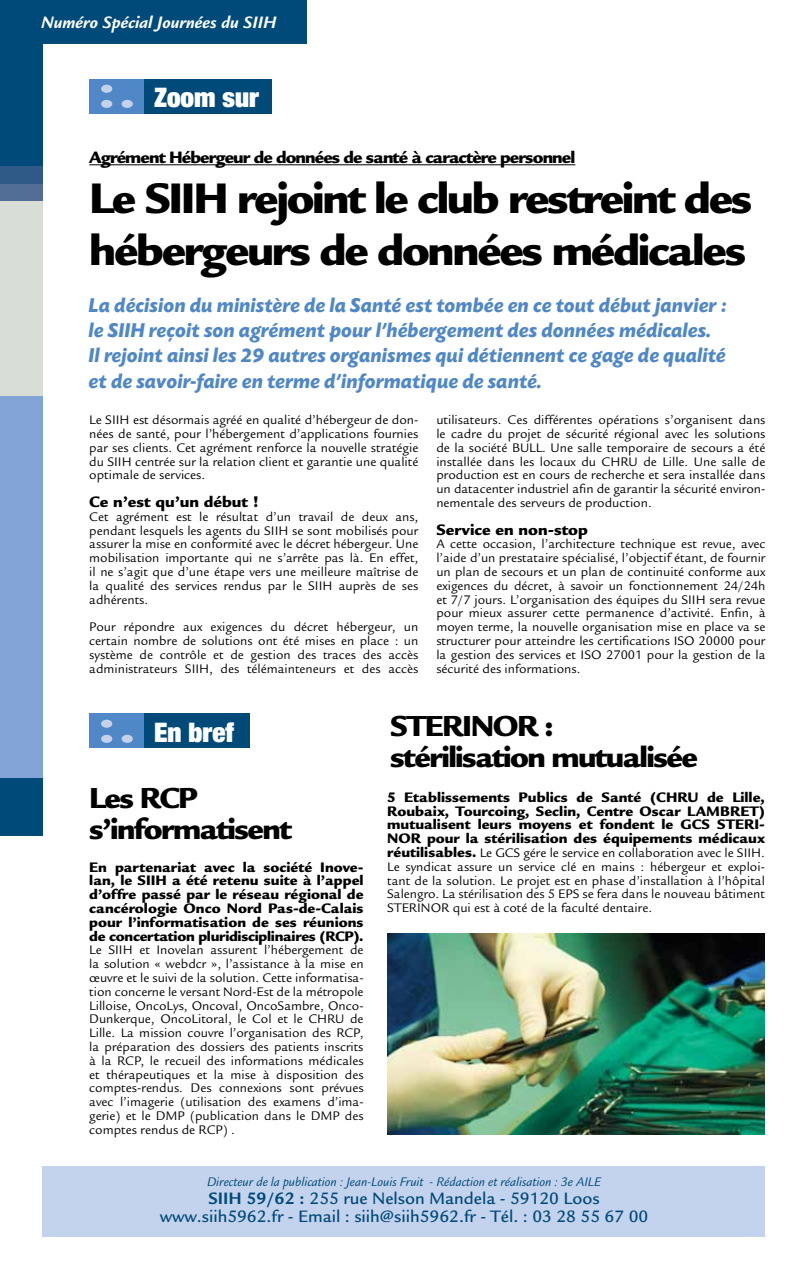
<style>
.page{position:relative;width:808px;height:1263px;background:#fff}
.page>*{position:absolute;margin:0;border:0;box-sizing:border-box;transform-origin:0 0}
.t1{font:900 46.5px/52.5px "Legacy Sans";letter-spacing:-.05em;color:#000}
.t2{font:900 31.5px/31.5px "Legacy Sans";letter-spacing:-.05em;color:#000}
.t3{font:900 expanded 27px "Helvetica Neue";color:#fff}
.t4{font:italic 700 21px/25.2px "Today SB";color:#5087c7}
.t5{font:500 18px/18px "Legacy Sans";color:#004a7a;text-align:center}
.t6{font:900 18px "Legacy Sans";letter-spacing:-.05em;color:#000}
.t7{font:italic 700 18px "Legacy Sans";color:#fff}
.t8{font:900 16.5px "Legacy Sans";color:#000}
.t9{font:900 15px/13.8px "Legacy Sans";color:#000;text-align:justify}
.t10{font:13.5px/13.8px "Legacy Sans";color:#000;text-align:justify}
.t11{font:italic 13.5px "Legacy Sans";color:#004a7a}
.s1{font-weight:900;font-size:15px}
.s2{font-weight:700}
</style>
<div class="page">
<div style="left:0;top:0;width:43px;height:835px;background:#004a7a"></div>
<div style="left:0;top:166px;width:43px;height:18px;background:#2f5a87"></div>
<div style="left:0;top:184px;width:43px;height:19px;background:#516c95"></div>
<div style="left:0;top:201px;width:43px;height:195px;background:#d8ddd5"></div>
<div style="left:0;top:396px;width:43px;height:382px;background:#82a3d5"></div>
<div style="left:43px;top:1166px;width:722px;height:70px;background:#c4d3ed"></div>
<hr style="left:89px;top:164px;width:486px;height:1px;background:#000">
<div style="left:89px;top:79px;width:183px;height:34px;background:#004a7a"></div>
<div style="left:89px;top:79px;width:55px;height:34px;background:#5087c7"></div>
<div style="left:101px;top:85px;width:11px;height:8px;background:#c4d1eb;border-radius:50%"></div>
<div style="left:101px;top:100px;width:11px;height:8px;background:#c4d1eb;border-radius:50%"></div>
<div style="left:122px;top:100px;width:11px;height:8px;background:#c4d1eb;border-radius:50%"></div>
<div style="left:89px;top:714px;width:160px;height:34px;background:#004a7a"></div>
<div style="left:89px;top:714px;width:55px;height:34px;background:#5087c7"></div>
<div style="left:101px;top:720px;width:11px;height:8px;background:#c4d1eb;border-radius:50%"></div>
<div style="left:101px;top:735px;width:11px;height:8px;background:#c4d1eb;border-radius:50%"></div>
<div style="left:122px;top:735px;width:11px;height:8px;background:#c4d1eb;border-radius:50%"></div>
<img style="left:387px;top:933px;width:378px;height:202px">
<div style="left:0;top:0;width:306px;height:43px;background:#004a7a"></div>
<h3 class="t7" style="left:41px;top:12px;width:237px">Numéro Spécial Journées du SIIH</h3>
<h3 class="t3" style="left:154px;top:81px;width:107px">Zoom sur</h3>
<h3 class="t6" style="left:89px;top:147px;width:488px">Agrément Hébergeur de données de santé à caractère personnel</h3>
<h1 class="t1" style="left:89px;top:172px;width:665px">Le SIIH rejoint le club restreint des hébergeurs de données médicales</h1>
<p class="t4" style="left:89px;top:293px;width:639px">La décision du ministère de la Santé est tombée en ce tout début janvier : le SIIH reçoit son agrément pour l’hébergement des données médicales.<br>Il rejoint ainsi les 29 autres organismes qui détiennent ce gage de qualité et de savoir-faire en terme d’informatique de santé.</p>
<p class="t10" style="left:89px;top:413px;width:331px">Le SIIH est désormais agréé en qualité d’hébergeur de don&shy;nées de santé, pour l’hébergement d’applications fournies par ses clients. Cet agrément renforce la nouvelle stratégie du SIIH centrée sur la relation client et garantie une qualité optimale de services.</p>
<p class="t8" style="left:89px;top:492px;width:171px">Ce n’est qu’un début !</p>
<p class="t10" style="left:89px;top:510px;width:331px">Cet agrément est le résultat d’un travail de deux ans, pendant lesquels les agents du SIIH se sont mobilisés pour assurer la mise en conformité avec le décret hébergeur. Une mobilisation importante qui ne s’arrête pas là. En effet, il ne s’agit que d’une étape vers une meilleure maîtrise de la qualité des services rendus par le SIIH auprès de ses adhérents.</p>
<p class="t10" style="left:89px;top:620px;width:331px">Pour répondre aux exigences du décret hébergeur, un certain nombre de solutions ont été mises en place : un système de contrôle et de gestion des traces des accès administrateurs SIIH, des télémainteneurs et des accès</p>
<p class="t10" style="left:436px;top:413px;width:331px">utilisateurs. Ces différentes opérations s’organisent dans le cadre du projet de sécurité régional avec les solutions de la société BULL. Une salle temporaire de secours a été installée dans les locaux du CHRU de Lille. Une salle de production est en cours de recherche et sera installée dans un datacenter industriel afin de garantir la sécurité environ&shy;nementale des serveurs de production.</p>
<p class="t8" style="left:436px;top:519px;width:153px">Service en non-stop</p>
<p class="t10" style="left:436px;top:537px;width:331px">A cette occasion, l’architecture technique est revue, avec l’aide d’un prestataire spécialisé, l’objectif étant, de fournir un plan de secours et un plan de continuité conforme aux exigences du décret, à savoir un fonctionnement 24/24h et 7/7 jours. L’organisation des équipes du SIIH sera revue pour mieux assurer cette permanence d’activité. Enfin, à moyen terme, la nouvelle organisation mise en place va se structurer pour atteindre les certifications ISO 20000 pour la gestion des services et ISO 27001 pour la gestion de la sécurité des informations.</p>
<h3 class="t3" style="left:154px;top:715px;width:82px">En bref</h3>
<h2 class="t2" style="left:89px;top:782px;width:204px">Les RCP s’informatisent</h2>
<p class="t9" style="left:89px;top:860px;width:276px">En partenariat avec la société Inove&shy;lan, le SIIH a été retenu suite à l’appel d’offre passé par le réseau régional de cancérologie Onco Nord Pas-de-Calais pour l’informatisation de ses réunions de concertation pluridisciplinaires (RCP).</p>
<p class="t10" style="left:89px;top:943px;width:276px">Le SIIH et Inovelan assurent l’hébergement de la solution « webdcr », l’assistance à la mise en œuvre et le suivi de la solution. Cette informatisa&shy;tion concerne le versant Nord-Est de la métropole Lilloise, OncoLys, Oncoval, OncoSambre, Onco-Dunkerque, OncoLitoral, le Col et le CHRU de Lille. La mission couvre l’organisation des RCP, la préparation des dossiers des patients inscrits à la RCP, le recueil des informations médicales et thérapeutiques et la mise à disposition des comptes-rendus. Des connexions sont prévues avec l’imagerie (utilisation des examens d’ima&shy;gerie) et le DMP (publication dans le DMP des comptes rendus de RCP) .</p>
<h2 class="t2" style="left:390px;top:710px;width:309px">STERINOR : stérilisation mutualisée</h2>
<p class="t9" style="left:387px;top:790px;width:379px">5 Etablissements Publics de Santé (CHRU de Lille, Roubaix, Tourcoing, Seclin, Centre Oscar LAMBRET) mutualisent leurs moyens et fondent le GCS STERI-NOR pour la stérilisation des équipements médicaux</p>
<p class="t10" style="left:387px;top:846px;width:379px"><span class="s1">réutilisables.</span> Le GCS gére le service en collaboration avec le SIIH.<br>Le syndicat assure un service clé en mains : hébergeur et exploi&shy;tant de la solution. Le projet est en phase d’installation à l’hôpital Salengro. La stérilisation des 5 EPS se fera dans le nouveau bâtiment STERINOR qui est à coté de la faculté dentaire.</p>
<p class="t11" style="left:207px;top:1175px;width:395px">Directeur de la publication : Jean-Louis Fruit - Rédaction et réalisation : 3e AILE</p>
<h3 class="t5" style="left:160px;top:1190px;width:490px"><span class="s2">SIIH 59/62 :</span> 255 rue Nelson Mandela - 59120 Loos www.siih5962.fr - Email : siih@siih5962.fr - Tél. : 03 28 55 67 00</h3>
</div>
